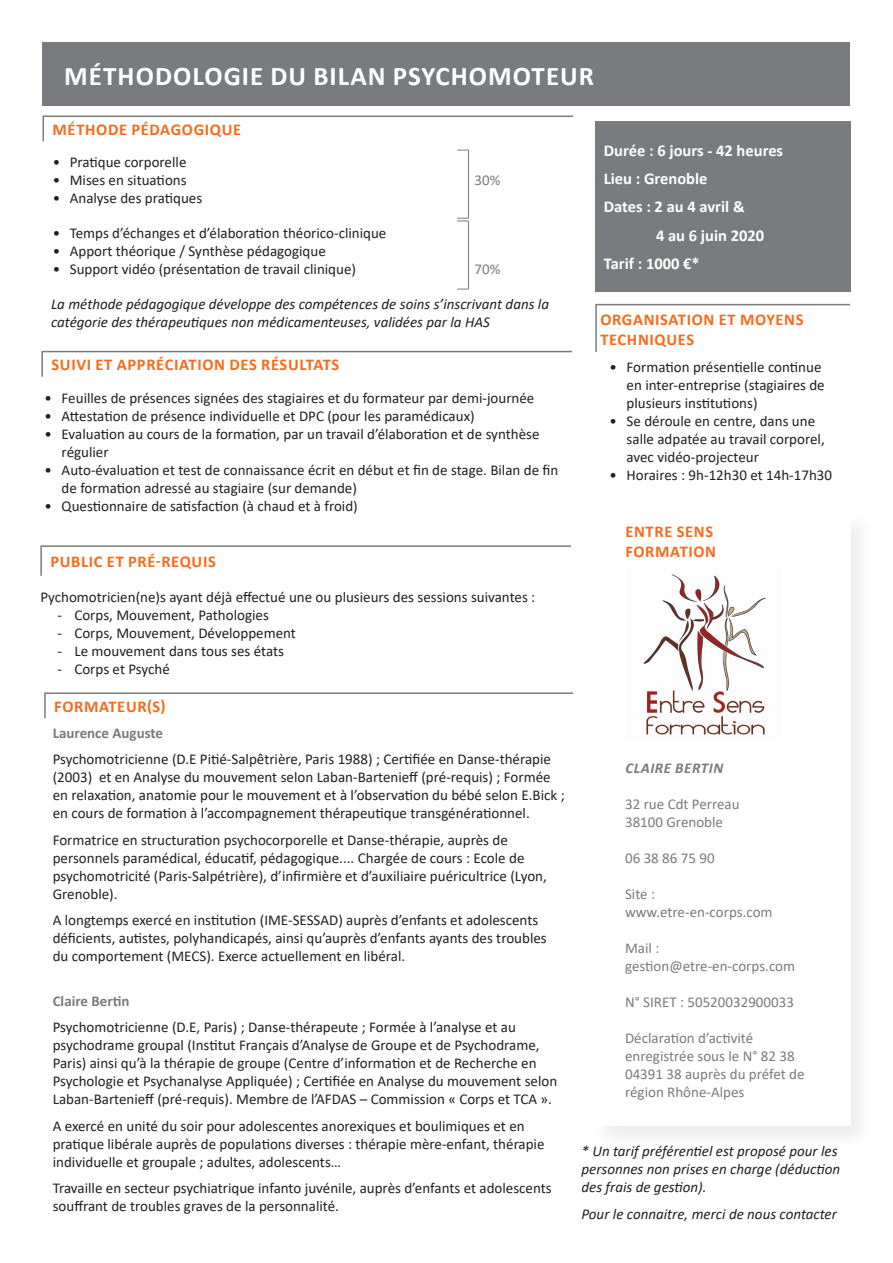
<style>
.page{position:relative;width:893px;height:1263px;background:#fff}
.page>*{position:absolute;margin:0;border:0;box-sizing:border-box;transform-origin:0 0}
.titre_1{font:700 27px "Calibri";letter-spacing:.04em;color:#fff}
.titre_3{font:700 16.5px/19.8px "Calibri";letter-spacing:.04em;color:#f96a1b}
.Durée{font:700 16.5px "Calibri";color:#fff}
.Texte_de_présentatio{font:15px/18px "Calibri";color:#231f20}
.Texte_de_présentatio-2{font:italic 15px/18px "Calibri";color:#231f20}
.texte_ombre{font:15px/18px "Calibri";color:#797b7e}
.Sous_étape{font:700 15px "Calibri";color:#797b7e}
.Etape{font:italic 700 15px "Calibri";letter-spacing:.04em;color:#797b7e}
</style>
<div class="page">
<div style="left:43px;top:43px;width:807px;height:63px;background:#797b7e"></div>
<div style="left:595px;top:121px;width:255px;height:170px;background:#797b7e"></div>
<svg style="left:44px;top:692px;width:529px;height:27px"></svg>
<svg style="left:42px;top:115px;width:531px;height:27px"></svg>
<hr style="left:468px;top:150px;width:1px;height:68px;background:#797b7e">
<svg style="left:457px;top:218px;width:12px;height:4px"></svg>
<hr style="left:468px;top:221px;width:1px;height:68px;background:#797b7e">
<svg style="left:457px;top:289px;width:12px;height:1px"></svg>
<svg style="left:595px;top:303px;width:255px;height:49px"></svg>
<svg style="left:41px;top:350px;width:531px;height:27px"></svg>
<svg style="left:40px;top:545px;width:531px;height:31px"></svg>
<div style="left:591px;top:511px;width:284px;height:640px;background:#f9f9f9"></div>
<div style="left:595px;top:514px;width:255px;height:612px;background:#fff"></div>
<img style="left:643px;top:574px;width:123px;height:161px">
<p class="titre_1" style="left:64px;top:56px;width:531px">MÉTHODOLOGIE DU BILAN PSYCHOMOTEUR</p>
<p class="titre_3" style="left:53px;top:119px;width:190px">MÉTHODE PÉDAGOGIQUE</p>
<p class="Texte_de_présentatio" style="left:53px;top:153px;width:135px">• Pratique corporelle</p>
<p class="Texte_de_présentatio" style="left:53px;top:171px;width:135px">• Mises en situations</p>
<p class="Texte_de_présentatio" style="left:53px;top:189px;width:151px">• Analyse des pratiques</p>
<p class="texte_ombre" style="left:474px;top:171px;width:27px">30%</p>
<p class="Texte_de_présentatio" style="left:53px;top:224px;width:335px">• Temps d’échanges et d’élaboration théorico-clinique</p>
<p class="Texte_de_présentatio" style="left:53px;top:242px;width:275px">• Apport théorique / Synthèse pédagogique</p>
<p class="Texte_de_présentatio" style="left:53px;top:260px;width:305px">• Support vidéo (présentation de travail clinique)</p>
<p class="texte_ombre" style="left:474px;top:260px;width:27px">70%</p>
<p class="Texte_de_présentatio-2" style="left:51px;top:295px;width:500px">La méthode pédagogique développe des compétences de soins s’inscrivant dans la catégorie des thérapeutiques non médicamenteuses, validées par la HAS</p>
<p class="titre_3" style="left:52px;top:355px;width:289px">SUIVI ET APPRÉCIATION DES RÉSULTATS</p>
<p class="Texte_de_présentatio" style="left:45px;top:389px;width:491px">• Feuilles de présences signées des stagiaires et du formateur par demi-journée</p>
<p class="Texte_de_présentatio" style="left:45px;top:407px;width:432px">• Attestation de présence individuelle et DPC (pour les paramédicaux)</p>
<p class="Texte_de_présentatio" style="left:62px;top:425px;width:479px;text-indent:-17px">• Evaluation au cours de la formation, par un travail d’élaboration et de synthèse régulier</p>
<p class="Texte_de_présentatio" style="left:62px;top:461px;width:498px;text-indent:-17px">• Auto-évaluation et test de connaissance écrit en début et fin de stage. Bilan de fin de formation adressé au stagiaire (sur demande)</p>
<p class="Texte_de_présentatio" style="left:45px;top:497px;width:315px">• Questionnaire de satisfaction (à chaud et à froid)</p>
<p class="titre_3" style="left:50px;top:552px;width:167px">PUBLIC ET PRÉ-REQUIS</p>
<p class="Texte_de_présentatio" style="left:40px;top:588px;width:496px">Pychomotricien(ne)s ayant déjà effectué une ou plusieurs des sessions suivantes :</p>
<p class="Texte_de_présentatio" style="left:57px;top:606px;width:213px">- Corps, Mouvement, Pathologies</p>
<p class="Texte_de_présentatio" style="left:57px;top:624px;width:240px">- Corps, Mouvement, Développement</p>
<p class="Texte_de_présentatio" style="left:57px;top:642px;width:228px">- Le mouvement dans tous ses états</p>
<p class="Texte_de_présentatio" style="left:57px;top:660px;width:114px">- Corps et Psyché</p>
<p class="titre_3" style="left:54px;top:696px;width:113px">FORMATEUR(S)</p>
<p class="Sous_étape" style="left:53px;top:722px;width:112px">Laurence Auguste</p>
<p class="Texte_de_présentatio" style="left:53px;top:750px;width:513px">Psychomotricienne (D.E Pitié-Salpêtrière, Paris 1988) ; Certifiée en Danse-thérapie (2003) et en Analyse du mouvement selon Laban-Bartenieff (pré-requis) ; Formée en relaxation, anatomie pour le mouvement et à l’observation du bébé selon E.Bick ; en cours de formation à l’accompagnement thérapeutique transgénérationnel.</p>
<p class="Texte_de_présentatio" style="left:53px;top:830px;width:496px">Formatrice en structuration psychocorporelle et Danse-thérapie, auprès de personnels paramédical, éducatif, pédagogique.... Chargée de cours : Ecole de psychomotricité (Paris-Salpétrière), d’infirmière et d’auxiliaire puéricultrice (Lyon, Grenoble).</p>
<p class="Texte_de_présentatio" style="left:53px;top:911px;width:496px">A longtemps exercé en institution (IME-SESSAD) auprès d’enfants et adolescents déficients, autistes, polyhandicapés, ainsi qu’auprès d’enfants ayants des troubles du comportement (MECS). Exerce actuellement en libéral.</p>
<p class="Sous_étape" style="left:53px;top:990px;width:78px">Claire Bertin</p>
<p class="Texte_de_présentatio" style="left:53px;top:1018px;width:506px">Psychomotricienne (D.E, Paris) ; Danse-thérapeute ; Formée à l’analyse et au psychodrame groupal (Institut Français d’Analyse de Groupe et de Psychodrame, Paris) ainsi qu’à la thérapie de groupe (Centre d’information et de Recherche en Psychologie et Psychanalyse Appliquée) ; Certifiée en Analyse du mouvement selon Laban-Bartenieff (pré-requis). Membre de l’AFDAS – Commission « Corps et TCA ».</p>
<p class="Texte_de_présentatio" style="left:53px;top:1116px;width:493px">A exercé en unité du soir pour adolescentes anorexiques et boulimiques et en pratique libérale auprès de populations diverses : thérapie mère-enfant, thérapie individuelle et groupale ; adultes, adolescents…</p>
<p class="Texte_de_présentatio" style="left:53px;top:1179px;width:500px">Travaille en secteur psychiatrique infanto juvénile, auprès d’enfants et adolescents souffrant de troubles graves de la personnalité.</p>
<p class="Durée" style="left:604px;top:138px;width:181px">Durée : 6 jours - 42 heures</p>
<p class="Durée" style="left:604px;top:167px;width:105px">Lieu : Grenoble</p>
<p class="Durée" style="left:604px;top:195px;width:142px">Dates : 2 au 4 avril &amp;</p>
<p class="Durée" style="left:656px;top:223px;width:110px">4 au 6 juin 2020</p>
<p class="Durée" style="left:604px;top:252px;width:97px">Tarif : 1000 €*</p>
<p class="titre_3" style="left:600px;top:309px;width:205px">ORGANISATION ET MOYENS</p>
<p class="titre_3" style="left:600px;top:329px;width:95px">TECHNIQUES</p>
<p class="Texte_de_présentatio" style="left:627px;top:357px;width:200px;text-indent:-17px">• Formation présentielle continue en inter-entreprise (stagiaires de plusieurs institutions)</p>
<p class="Texte_de_présentatio" style="left:627px;top:411px;width:200px;text-indent:-17px">• Se déroule en centre, dans une salle adpatée au travail corporel, avec vidéo-projecteur</p>
<p class="Texte_de_présentatio" style="left:610px;top:465px;width:224px">• Horaires : 9h-12h30 et 14h-17h30</p>
<p class="titre_3" style="left:625px;top:522px;width:92px">ENTRE SENS<br>FORMATION</p>
<p class="Etape" style="left:625px;top:758px;width:99px">CLAIRE BERTIN</p>
<p class="texte_ombre" style="left:625px;top:795px;width:116px">32 rue Cdt Perreau<br>38100 Grenoble</p>
<p class="texte_ombre" style="left:625px;top:849px;width:91px">06 38 86 75 90</p>
<p class="texte_ombre" style="left:625px;top:885px;width:149px">Site : www.etre-en-corps.com</p>
<p class="texte_ombre" style="left:625px;top:939px;width:172px">Mail : gestion@etre-en-corps.com</p>
<p class="texte_ombre" style="left:625px;top:993px;width:170px">N° SIRET : 50520032900033</p>
<p class="texte_ombre" style="left:625px;top:1029px;width:181px">Déclaration d’activité enregistrée sous le N° 82 38<br>04391 38 auprès du préfet de région Rhône-Alpes</p>
<p class="Texte_de_présentatio-2" style="left:581px;top:1142px;width:260px">* Un tarif préférentiel est proposé pour les personnes non prises en charge (déduction des frais de gestion).</p>
<p class="Texte_de_présentatio-2" style="left:581px;top:1204px;width:257px">Pour le connaitre, merci de nous contacter</p>
</div>
